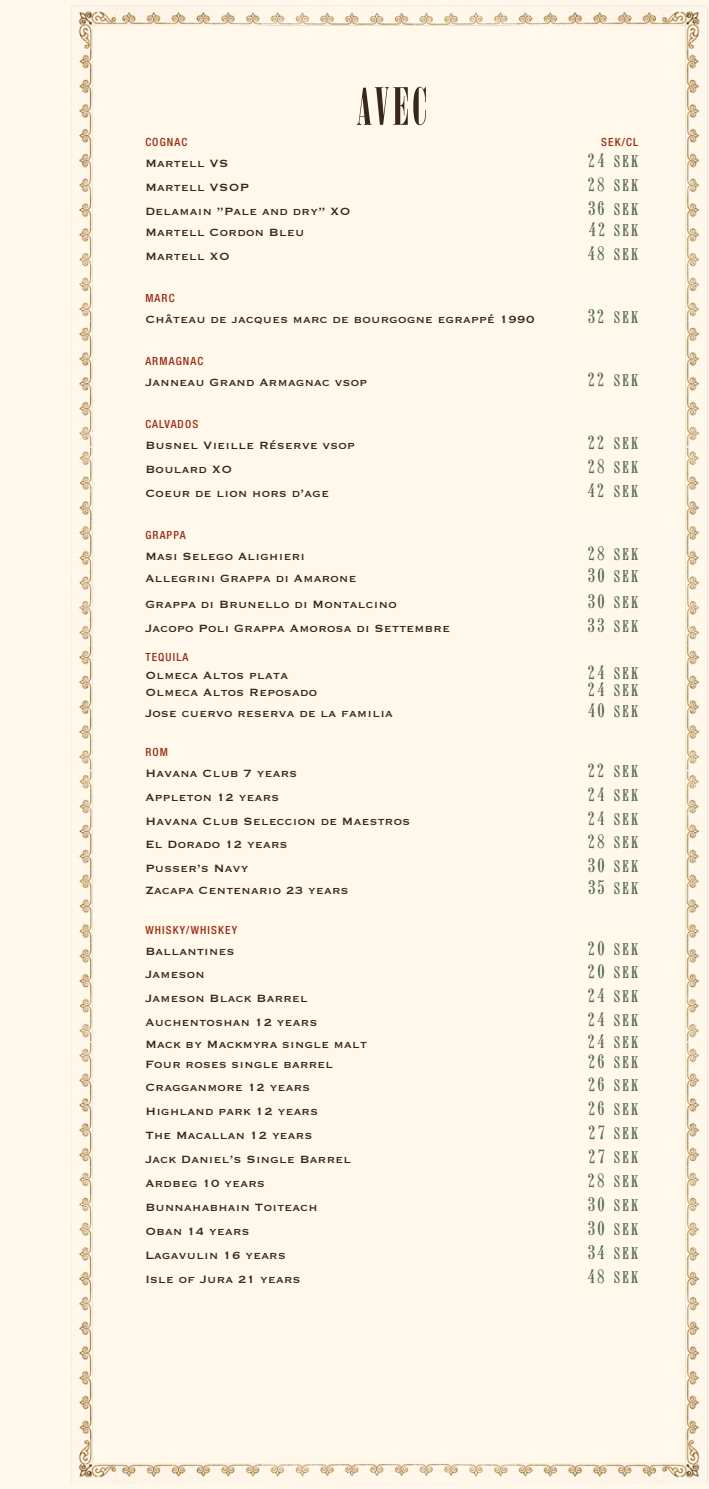
<style>
.page{position:relative;width:709px;height:1489px;background:#fff}
.page>*{position:absolute;margin:0;border:0;box-sizing:border-box;transform-origin:0 0}
.t1{font:51.25px "Onyx";color:#372817}
.t2{font:16.88px "Archive Old Style Condensed";letter-spacing:.1em;color:#536a53;scale:1.33 1}
.t3{font:13.75px "Copperplate Gothic Std 31 BC";letter-spacing:.025em;color:#372817}
.t4{font:500 condensed 11.25px "Helvetica Neue LT Std";letter-spacing:.1em;color:#9a2e17}
.s1{font-size:19.75px}
</style>
<div class="page">
<div style="left:0;top:0;width:709px;height:1488px;background:#fff8eb"></div>
<h1 class="t1" style="left:356px;top:77px;width:72px">AVEC</h1>
<p class="t4" style="left:145px;top:135px;width:43px">COGNAC</p>
<p class="t4" style="left:601px;top:135px;width:38px">SEK/CL</p>
<p class="t3" style="left:145px;top:156px;width:84px">Martell VS</p>
<p class="t2" style="left:588px;top:155px;width:39px"><span class="s1">24</span> SEK</p>
<p class="t3" style="left:145px;top:180px;width:105px">Martell VSOP</p>
<p class="t2" style="left:588px;top:179px;width:39px"><span class="s1">28</span> SEK</p>
<p class="t3" style="left:145px;top:204px;width:206px">Delamain ”Pale and dry” XO</p>
<p class="t2" style="left:588px;top:202px;width:39px"><span class="s1">36</span> SEK</p>
<p class="t3" style="left:145px;top:225px;width:160px">Martell Cordon Bleu</p>
<p class="t2" style="left:589px;top:223px;width:38px"><span class="s1">42</span> SEK</p>
<p class="t3" style="left:145px;top:249px;width:86px">Martell XO</p>
<p class="t2" style="left:588px;top:247px;width:39px"><span class="s1">48</span> SEK</p>
<p class="t4" style="left:145px;top:291px;width:31px">MARC</p>
<p class="t3" style="left:145px;top:312px;width:390px">Château de jacques marc de bourgogne egrappé 1990</p>
<p class="t2" style="left:588px;top:311px;width:39px"><span class="s1">32</span> SEK</p>
<p class="t4" style="left:145px;top:354px;width:59px">ARMAGNAC</p>
<p class="t3" style="left:145px;top:376px;width:223px">Janneau Grand Armagnac vsop</p>
<p class="t2" style="left:588px;top:374px;width:39px"><span class="s1">22</span> SEK</p>
<p class="t4" style="left:145px;top:417px;width:54px">CALVADOS</p>
<p class="t3" style="left:145px;top:439px;width:211px">Busnel Vieille Réserve vsop</p>
<p class="t2" style="left:588px;top:437px;width:39px"><span class="s1">22</span> SEK</p>
<p class="t3" style="left:145px;top:463px;width:88px">Boulard XO</p>
<p class="t2" style="left:588px;top:461px;width:39px"><span class="s1">28</span> SEK</p>
<p class="t3" style="left:145px;top:486px;width:185px">Coeur de lion hors d’age</p>
<p class="t2" style="left:588px;top:485px;width:39px"><span class="s1">42</span> SEK</p>
<p class="t4" style="left:145px;top:528px;width:42px">GRAPPA</p>
<p class="t3" style="left:145px;top:549px;width:161px">Masi Selego Alighieri</p>
<p class="t2" style="left:588px;top:547px;width:39px"><span class="s1">28</span> SEK</p>
<p class="t3" style="left:145px;top:571px;width:213px">Allegrini Grappa di Amarone</p>
<p class="t2" style="left:588px;top:570px;width:39px"><span class="s1">30</span> SEK</p>
<p class="t3" style="left:145px;top:598px;width:253px">Grappa di Brunello di Montalcino</p>
<p class="t2" style="left:588px;top:596px;width:39px"><span class="s1">30</span> SEK</p>
<p class="t3" style="left:145px;top:622px;width:306px">Jacopo Poli Grappa Amorosa di Settembre</p>
<p class="t2" style="left:588px;top:620px;width:39px"><span class="s1">33</span> SEK</p>
<p class="t4" style="left:145px;top:650px;width:44px">TEQUILA</p>
<p class="t3" style="left:145px;top:668px;width:144px">Olmeca Altos plata</p>
<p class="t2" style="left:588px;top:666px;width:39px"><span class="s1">24</span> SEK</p>
<p class="t3" style="left:145px;top:685px;width:173px">Olmeca Altos Reposado</p>
<p class="t2" style="left:588px;top:684px;width:39px"><span class="s1">24</span> SEK</p>
<p class="t3" style="left:145px;top:706px;width:249px">Jose cuervo reserva de la familia</p>
<p class="t2" style="left:588px;top:705px;width:39px"><span class="s1">40</span> SEK</p>
<p class="t4" style="left:145px;top:745px;width:24px">ROM</p>
<p class="t3" style="left:145px;top:766px;width:153px">Havana Club 7 years</p>
<p class="t2" style="left:588px;top:764px;width:39px"><span class="s1">22</span> SEK</p>
<p class="t3" style="left:145px;top:790px;width:135px">Appleton 12 years</p>
<p class="t2" style="left:588px;top:788px;width:39px"><span class="s1">24</span> SEK</p>
<p class="t3" style="left:145px;top:814px;width:266px">Havana Club Seleccion de Maestros</p>
<p class="t2" style="left:588px;top:812px;width:39px"><span class="s1">24</span> SEK</p>
<p class="t3" style="left:145px;top:837px;width:144px">El Dorado 12 years</p>
<p class="t2" style="left:588px;top:836px;width:39px"><span class="s1">28</span> SEK</p>
<p class="t3" style="left:145px;top:861px;width:105px">Pusser’s Navy</p>
<p class="t2" style="left:588px;top:860px;width:39px"><span class="s1">30</span> SEK</p>
<p class="t3" style="left:145px;top:883px;width:205px">Zacapa Centenario 23 years</p>
<p class="t2" style="left:588px;top:881px;width:39px"><span class="s1">35</span> SEK</p>
<p class="t4" style="left:145px;top:922px;width:93px">WHISKY/WHISKEY</p>
<p class="t3" style="left:145px;top:944px;width:91px">Ballantines</p>
<p class="t2" style="left:588px;top:942px;width:39px"><span class="s1">20</span> SEK</p>
<p class="t3" style="left:145px;top:967px;width:61px">Jameson</p>
<p class="t2" style="left:588px;top:966px;width:39px"><span class="s1">20</span> SEK</p>
<p class="t3" style="left:145px;top:991px;width:164px">Jameson Black Barrel</p>
<p class="t2" style="left:588px;top:990px;width:39px"><span class="s1">24</span> SEK</p>
<p class="t3" style="left:145px;top:1015px;width:173px">Auchentoshan 12 years</p>
<p class="t2" style="left:588px;top:1013px;width:39px"><span class="s1">24</span> SEK</p>
<p class="t3" style="left:145px;top:1036px;width:223px">Mack by Mackmyra single malt</p>
<p class="t2" style="left:588px;top:1035px;width:39px"><span class="s1">24</span> SEK</p>
<p class="t3" style="left:145px;top:1056px;width:189px">Four roses single barrel</p>
<p class="t2" style="left:588px;top:1055px;width:39px"><span class="s1">26</span> SEK</p>
<p class="t3" style="left:145px;top:1080px;width:166px">Cragganmore 12 years</p>
<p class="t2" style="left:588px;top:1079px;width:39px"><span class="s1">26</span> SEK</p>
<p class="t3" style="left:145px;top:1104px;width:174px">Highland park 12 years</p>
<p class="t2" style="left:588px;top:1103px;width:39px"><span class="s1">26</span> SEK</p>
<p class="t3" style="left:145px;top:1128px;width:168px">The Macallan 12 years</p>
<p class="t2" style="left:589px;top:1126px;width:38px"><span class="s1">27</span> SEK</p>
<p class="t3" style="left:145px;top:1152px;width:207px">Jack Daniel’s Single Barrel</p>
<p class="t2" style="left:589px;top:1150px;width:38px"><span class="s1">27</span> SEK</p>
<p class="t3" style="left:145px;top:1176px;width:121px">Ardbeg 10 years</p>
<p class="t2" style="left:588px;top:1174px;width:39px"><span class="s1">28</span> SEK</p>
<p class="t3" style="left:145px;top:1200px;width:174px">Bunnahabhain Toiteach</p>
<p class="t2" style="left:588px;top:1198px;width:39px"><span class="s1">30</span> SEK</p>
<p class="t3" style="left:145px;top:1224px;width:106px">Oban 14 years</p>
<p class="t2" style="left:588px;top:1222px;width:39px"><span class="s1">30</span> SEK</p>
<p class="t3" style="left:145px;top:1247px;width:142px">Lagavulin 16 years</p>
<p class="t2" style="left:588px;top:1246px;width:39px"><span class="s1">34</span> SEK</p>
<p class="t3" style="left:145px;top:1271px;width:157px">Isle of Jura 21 years</p>
<p class="t2" style="left:588px;top:1270px;width:39px"><span class="s1">48</span> SEK</p>
</div>
